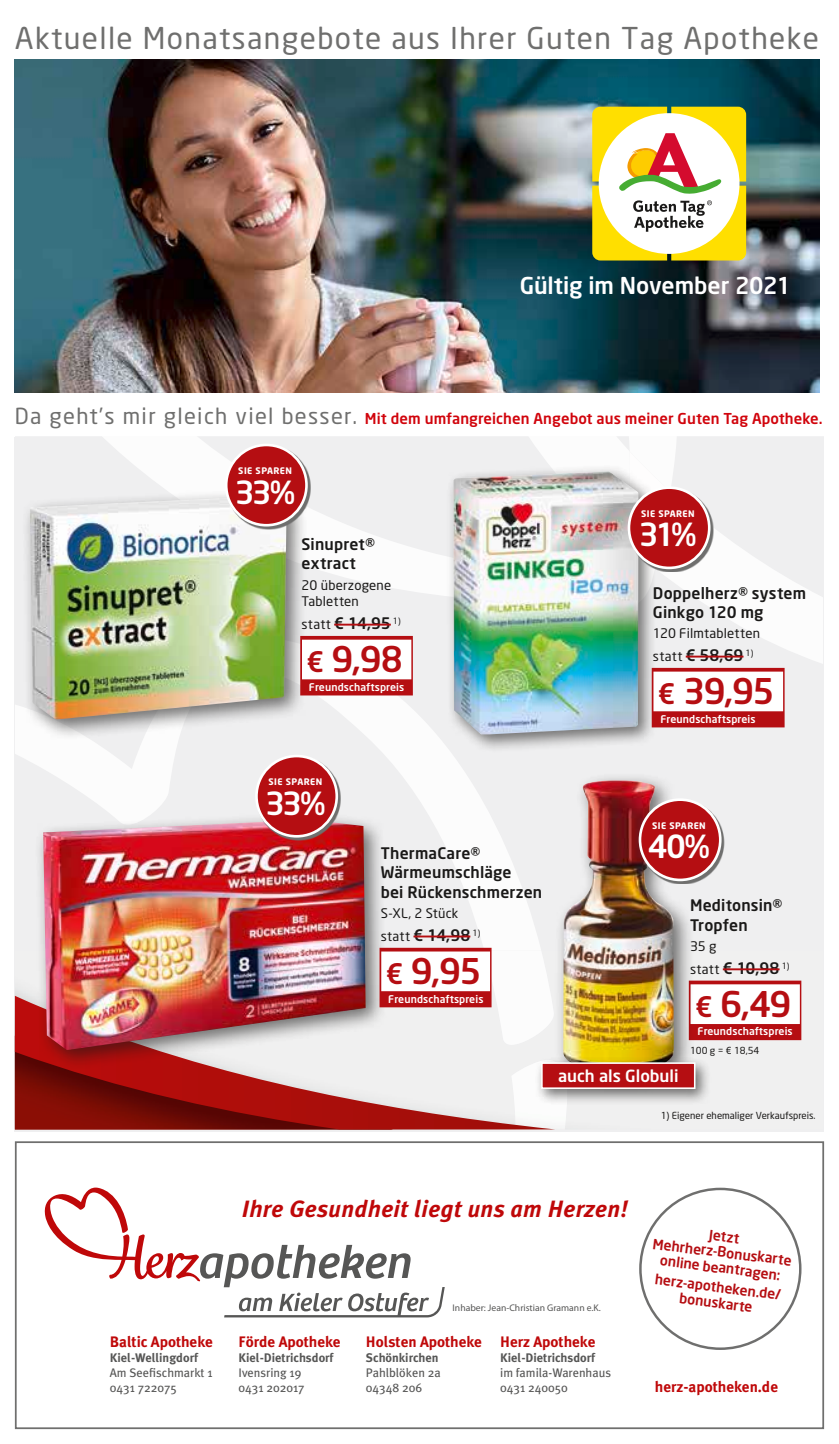
<style>
.page{position:relative;width:839px;height:1444px;background:#fff}
.page>*{position:absolute;margin:0;border:0;box-sizing:border-box;transform-origin:0 0}
._04_Angebotspreis{font:500 35px "Neo Sans";letter-spacing:-.045em;color:#b50e12}
.t1{font:500 31.5px "Neo Sans";letter-spacing:-.09em;color:#fff}
.t2{font:29.75px "Neo Sans";letter-spacing:.045em;color:#6f6f6e}
.t3{font:italic 700 23.62px "Meta Plus";letter-spacing:.015em;color:#bf0809}
.t4{font:500 22.93px "Neo Sans";letter-spacing:-.005em;color:#fff}
._01_Produkt{font:500 16.62px "Neo Sans";color:#fff}
._01_Artikel{font:500 15.75px/19.2px "Neo Sans";letter-spacing:.01em;color:#1a1918}
._03_statt_Preis{font:500 15.75px "Neo Sans";letter-spacing:-.005em;color:#1a1918}
.t5{font:700 15.22px "Meta Plus";color:#bf0809}
.t6{font:500 14.88px "Neo Sans";letter-spacing:.005em;color:#d1040c}
.Kleines_Rotes_Text{font:500 14px/15.8px "Neo Sans";color:#b50e12;text-align:center}
._02_Text{font:13.12px/16.6px "Neo Sans";letter-spacing:.015em;color:#1a1918}
.t7{font:12.42px/15.2px "Meta Plus";color:#565655}
._07_T_Wirberaten{font:500 10.5px "Neo Sans";letter-spacing:.01em;color:#fff}
._05_Grundpreis{font:9.62px "Neo Sans";color:#1a1918}
.t8{font:9.62px "Myriad Pro";color:#565655}
.t9{font:700 8.92px "Neo Sans";letter-spacing:.05em;color:#fff}
.s1{font-weight:400;font-size:21.88px;color:#6f6f6e}
.s2{font-weight:400;font-size:13.12px}
.s3{font-size:28px}
.s4{font-weight:700}
</style>
<div class="page">
<img style="left:15px;top:60px;width:803px;height:333px">
<div style="left:15px;top:437px;width:807px;height:692px;background:#efeff0"></div>
<svg style="left:677px;top:523px;width:145px;height:140px"></svg>
<svg style="left:104px;top:437px;width:573px;height:159px"></svg>
<svg style="left:528px;top:437px;width:142px;height:51px"></svg>
<svg style="left:15px;top:695px;width:526px;height:255px"></svg>
<img style="left:491px;top:950px;width:76px;height:173px">
<svg style="left:15px;top:995px;width:540px;height:134px"></svg>
<svg style="left:592px;top:107px;width:154px;height:153px"></svg>
<svg style="left:45px;top:1187px;width:399px;height:130px"></svg>
<div style="left:15px;top:1141px;width:808px;height:288px;border:2px solid #6f6f6e"></div>
<div style="left:446px;top:464px;width:210px;height:289px;background:#1a1918;opacity:.6"></div>
<img style="left:453px;top:471px;width:185px;height:263px">
<div style="left:651px;top:668px;width:133px;height:59px;background:#b50e12"></div>
<div style="left:653px;top:671px;width:130px;height:40px;background:#fff"></div>
<hr style="left:685px;top:655px;width:58px;height:2px;background:#b50e12">
<svg style="left:630px;top:489px;width:83px;height:83px"></svg>
<div style="left:628px;top:488px;width:81px;height:80px;background:#b50e12;border-radius:50%"></div>
<div style="left:627px;top:486px;width:83px;height:83px;border:3px solid #fff;border-radius:50%"></div>
<div style="left:35px;top:811px;width:351px;height:259px;background:#1a1918;opacity:.6"></div>
<img style="left:43px;top:819px;width:322px;height:231px">
<div style="left:379px;top:947px;width:112px;height:60px;background:#b50e12"></div>
<div style="left:381px;top:951px;width:109px;height:40px;background:#fff"></div>
<hr style="left:413px;top:935px;width:57px;height:2px;background:#b50e12">
<svg style="left:257px;top:757px;width:83px;height:83px"></svg>
<div style="left:256px;top:756px;width:81px;height:80px;background:#b50e12;border-radius:50%"></div>
<div style="left:255px;top:755px;width:83px;height:82px;border:3px solid #fff;border-radius:50%"></div>
<div style="left:22px;top:488px;width:286px;height:252px;background:#1a1918;opacity:.6"></div>
<img style="left:30px;top:496px;width:256px;height:223px">
<div style="left:300px;top:636px;width:113px;height:59px;background:#b50e12"></div>
<div style="left:302px;top:639px;width:109px;height:40px;background:#fff"></div>
<hr style="left:334px;top:623px;width:57px;height:2px;background:#b50e12">
<svg style="left:227px;top:446px;width:83px;height:83px"></svg>
<div style="left:226px;top:445px;width:80px;height:80px;background:#b50e12;border-radius:50%"></div>
<div style="left:225px;top:444px;width:83px;height:82px;border:3px solid #fff;border-radius:50%"></div>
<div style="left:688px;top:980px;width:113px;height:60px;background:#b50e12"></div>
<div style="left:690px;top:984px;width:109px;height:40px;background:#fff"></div>
<hr style="left:722px;top:968px;width:57px;height:2px;background:#b50e12">
<div style="left:554px;top:772px;width:141px;height:322px;background:#1a1918;opacity:.6"></div>
<img style="left:563px;top:779px;width:111px;height:277px">
<div style="left:535px;top:1056px;width:176px;height:48px;background:#1a1918;opacity:.6"></div>
<div style="left:541px;top:1063px;width:153px;height:25px;background:#b50e12"></div>
<div style="left:541px;top:1062px;width:154px;height:27px;border:2px solid #fff"></div>
<svg style="left:641px;top:801px;width:83px;height:83px"></svg>
<div style="left:639px;top:799px;width:81px;height:81px;background:#b50e12;border-radius:50%"></div>
<div style="left:638px;top:798px;width:83px;height:83px;border:3px solid #fff;border-radius:50%"></div>
<p class="t2" style="left:15px;top:20px;width:805px">Aktuelle Monatsangebote aus Ihrer Guten Tag Apotheke</p>
<p class="t4" style="left:519px;top:271px;width:273px">Gültig im November 2021</p>
<p class="t6" style="left:15px;top:409px;width:809px"><span class="s1">Da geht’s mir gleich viel besser.</span> Mit dem umfangreichen Angebot aus meiner Guten Tag Apotheke.</p>
<p class="t9" style="left:238px;top:465px;width:55px">SIE SPAREN</p>
<p class="t1" style="left:235px;top:472px;width:62px">33%</p>
<p class="_01_Artikel" style="left:301px;top:534px;width:75px">Sinupret® extract</p>
<p class="_02_Text" style="left:301px;top:576px;width:91px">20 überzogene<br>Tabletten</p>
<p class="_03_statt_Preis" style="left:301px;top:613px;width:101px"><span class="s2">statt</span> € 14,95 <sup>1)</sup></p>
<p class="_04_Angebotspreis" style="left:306px;top:637px;width:98px"><span class="s3">€</span> 9,98</p>
<p class="_07_T_Wirberaten" style="left:309px;top:680px;width:97px">Freundschaftspreis</p>
<p class="t9" style="left:641px;top:507px;width:55px">SIE SPAREN</p>
<p class="t1" style="left:639px;top:515px;width:59px">31%</p>
<p class="_01_Artikel" style="left:652px;top:583px;width:155px">Doppelherz® system</p>
<p class="_01_Artikel" style="left:652px;top:602px;width:112px">Ginkgo 120 mg</p>
<p class="_02_Text" style="left:652px;top:625px;width:109px">120 Filmtabletten</p>
<p class="_03_statt_Preis" style="left:652px;top:645px;width:102px"><span class="s2">statt</span> € 58,69 <sup>1)</sup></p>
<p class="_04_Angebotspreis" style="left:657px;top:669px;width:118px"><span class="s3">€</span> 39,95</p>
<p class="_07_T_Wirberaten" style="left:660px;top:712px;width:97px">Freundschaftspreis</p>
<p class="t9" style="left:268px;top:776px;width:55px">SIE SPAREN</p>
<p class="t1" style="left:265px;top:783px;width:62px">33%</p>
<p class="_01_Artikel" style="left:380px;top:843px;width:101px">ThermaCare®</p>
<p class="_01_Artikel" style="left:380px;top:862px;width:163px">Wärmeumschläge<br>bei Rückenschmerzen</p>
<p class="_02_Text" style="left:380px;top:904px;width:79px">S-XL, 2 Stück</p>
<p class="_03_statt_Preis" style="left:380px;top:925px;width:101px"><span class="s2">statt</span> € 14,98 <sup>1)</sup></p>
<p class="_04_Angebotspreis" style="left:385px;top:948px;width:97px"><span class="s3">€</span> 9,95</p>
<p class="_07_T_Wirberaten" style="left:388px;top:992px;width:97px">Freundschaftspreis</p>
<p class="t9" style="left:652px;top:819px;width:55px">SIE SPAREN</p>
<p class="t1" style="left:647px;top:827px;width:64px">40%</p>
<p class="_01_Produkt" style="left:558px;top:1066px;width:122px">auch als Globuli</p>
<p class="_01_Artikel" style="left:690px;top:895px;width:94px">Meditonsin®<br>Tropfen</p>
<p class="_02_Text" style="left:690px;top:937px;width:28px">35 g</p>
<p class="_03_statt_Preis" style="left:690px;top:958px;width:101px"><span class="s2">statt</span> € 10,98 <sup>1)</sup></p>
<p class="_04_Angebotspreis" style="left:694px;top:981px;width:98px"><span class="s3">€</span> 6,49</p>
<p class="_07_T_Wirberaten" style="left:697px;top:1025px;width:97px">Freundschaftspreis</p>
<p class="_05_Grundpreis" style="left:690px;top:1044px;width:71px">100 g = € 18,54</p>
<p class="_05_Grundpreis" style="left:660px;top:1109px;width:156px">1) Eigener ehemaliger Verkaufspreis.</p>
<p class="t5" style="left:110px;top:1332px;width:105px">Baltic Apotheke</p>
<p class="t7" style="left:110px;top:1350px;width:104px"><span class="s4">Kiel-Wellingdorf<br></span>Am Seefischmarkt 1<br>0431 722075</p>
<p class="t3" style="left:242px;top:1194px;width:387px">Ihre Gesundheit liegt uns am Herzen!</p>
<p class="t5" style="left:238px;top:1332px;width:104px">Förde Apotheke</p>
<p class="t7" style="left:238px;top:1350px;width:96px"><span class="s4">Kiel-Dietrichsdorf<br></span>Ivensring 19<br>0431 202017</p>
<p class="t8" style="left:452px;top:1302px;width:150px">Inhaber: Jean-Christian Gramann e.K.</p>
<p class="t5" style="left:366px;top:1332px;width:118px">Holsten Apotheke</p>
<p class="t7" style="left:366px;top:1350px;width:76px"><span class="s4">Schönkirchen<br></span>Pahlblöken 2a<br>04348 206</p>
<p class="t5" style="left:500px;top:1332px;width:97px">Herz Apotheke</p>
<p class="t7" style="left:500px;top:1350px;width:112px"><span class="s4">Kiel-Dietrichsdorf </span>im famila-Warenhaus<br>0431 240050</p>
<p class="Kleines_Rotes_Text" style="left:655px;top:1219px;width:141px;rotate:7deg">Jetzt<br>Mehrherz-Bonuskarte online beantragen:</p>
<p class="Kleines_Rotes_Text" style="left:656px;top:1271px;width:128px;rotate:7deg">herz-apotheken.de/ bonuskarte</p>
<p class="t5" style="left:654px;top:1378px;width:125px">herz-apotheken.de</p>
</div>
